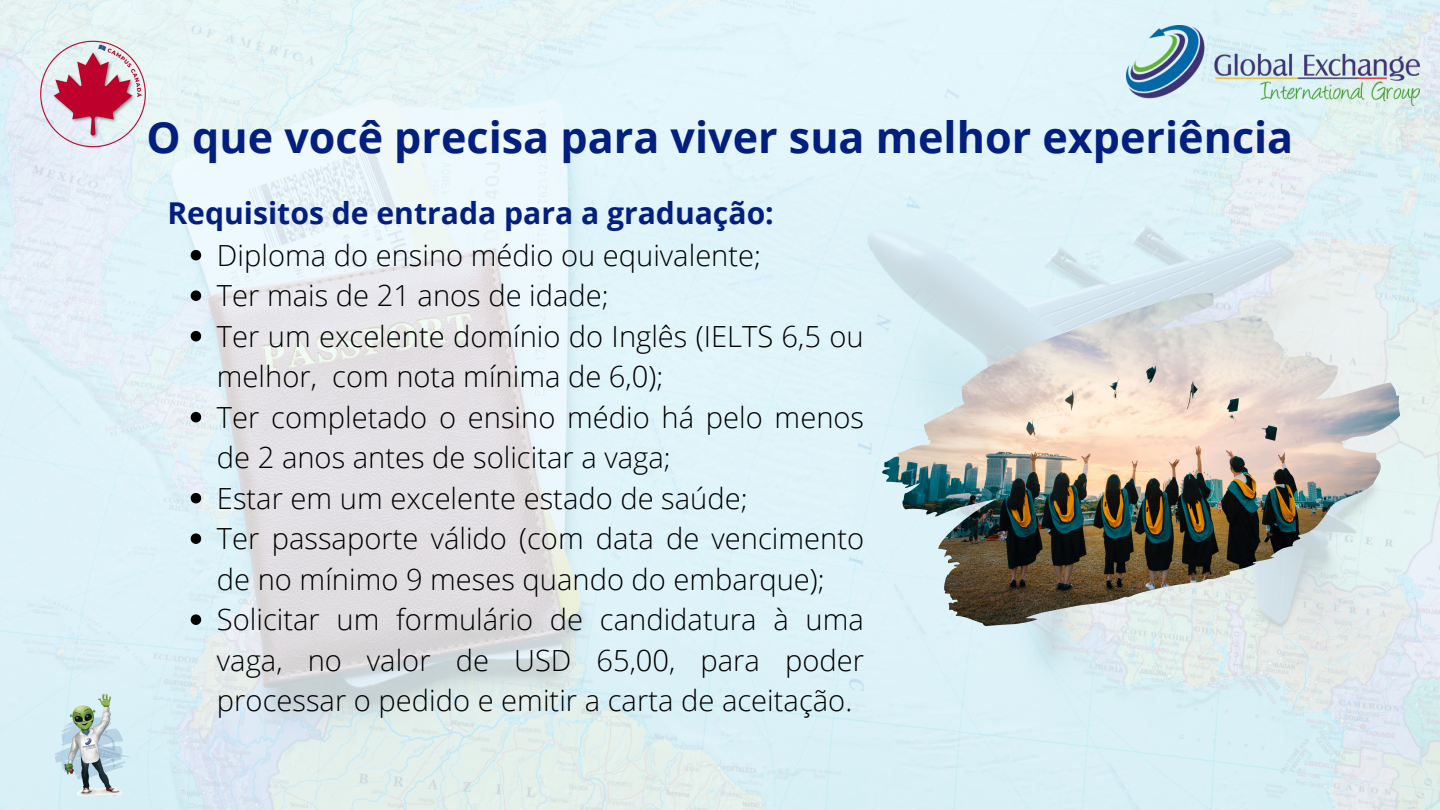
<style>
.page{position:relative;width:1440px;height:810px;background:#fff}
.page>*{position:absolute;margin:0;border:0;box-sizing:border-box;transform-origin:0 0}
.t1{font:700 43.1px "Open Sans";color:#021f80}
.t2{font:700 30.1px "Open Sans";color:#021f80}
.t3{font:300 29.1px/40.5px "Open Sans";color:#000}
</style>
<div class="page">
<img style="left:0;top:0;width:1440px;height:810px">
<img style="left:1127px;top:26px;width:292px;height:79px">
<img style="left:54px;top:692px;width:78px;height:106px">
<img style="left:4px;top:26px;width:177px;height:136px">
<img style="left:882px;top:293px;width:518px;height:333px">
<svg style="left:191px;top:250px;width:10px;height:10px"></svg>
<svg style="left:191px;top:290px;width:10px;height:11px"></svg>
<svg style="left:191px;top:331px;width:10px;height:10px"></svg>
<svg style="left:191px;top:412px;width:10px;height:10px"></svg>
<svg style="left:191px;top:493px;width:10px;height:10px"></svg>
<svg style="left:191px;top:533px;width:10px;height:11px"></svg>
<svg style="left:191px;top:614px;width:10px;height:11px"></svg>
<p class="t1" style="left:147px;top:107px;width:1148px">O que você precisa para viver sua melhor experiência</p>
<p class="t2" style="left:167px;top:192px;width:608px">Requisitos de entrada para a graduação:</p>
<p class="t3" style="left:217px;top:234px;width:546px">Diploma do ensino médio ou equivalente;</p>
<p class="t3" style="left:217px;top:275px;width:393px">Ter mais de 21 anos de idade;</p>
<p class="t3" style="left:217px;top:315px;width:648px">Ter um excelente domínio do Inglês (IELTS 6,5 ou melhor, com nota mínima de 6,0);</p>
<p class="t3" style="left:217px;top:396px;width:649px">Ter completado o ensino médio há pelo menos de 2 anos antes de solicitar a vaga;</p>
<p class="t3" style="left:217px;top:477px;width:532px">Estar em um excelente estado de saúde;</p>
<p class="t3" style="left:217px;top:518px;width:649px">Ter passaporte válido (com data de vencimento de no mínimo 9 meses quando do embarque);</p>
<p class="t3" style="left:217px;top:599px;width:649px;text-align:justify">Solicitar um formulário de candidatura à uma vaga, no valor de USD 65,00, para poder processar o pedido e emitir a carta de aceitação.</p>
</div>
